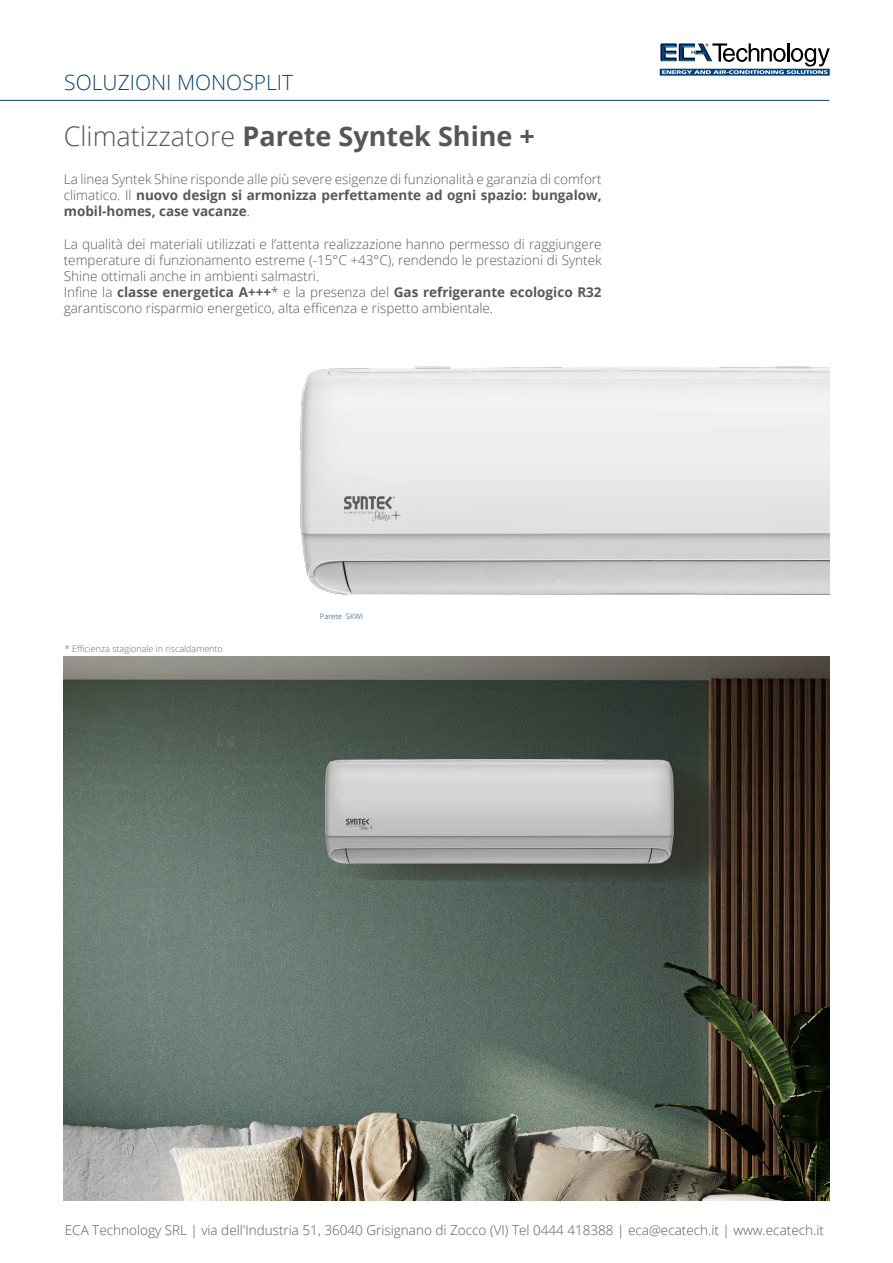
<style>
.page{position:relative;width:893px;height:1263px;background:#fff}
.page>*{position:absolute;margin:0;border:0;box-sizing:border-box;transform-origin:0 0}
.t1{font:700 27px "Open Sans";color:#575756}
.t2{font:300 21px "Open Sans";color:#084372}
.t3{font:300 13.5px/16.2px "Open Sans";color:#585856;text-align:justify}
.t4{font:300 9px "Open Sans";color:#696867}
.t5{font:300 7.5px "Open Sans";color:#084372}
.s1{font-weight:300}
.s2{font-weight:700}
</style>
<div class="page">
<img style="left:64px;top:657px;width:765px;height:544px">
<img style="left:300px;top:366px;width:529px;height:229px">
<hr style="left:0;top:100px;width:829px;height:1px;background:#084372">
<svg style="left:660px;top:43px;width:170px;height:33px"></svg>
<h2 class="t2" style="left:64px;top:68px;width:230px">SOLUZIONI MONOSPLIT</h2>
<h1 class="t1" style="left:64px;top:117px;width:473px"><span class="s1">Climatizzatore</span> Parete Syntek Shine +</h1>
<p class="t3" style="left:64px;top:170px;width:539px">La linea Syntek Shine risponde alle più severe esigenze di funzionalità e garanzia di comfort climatico. Il <span class="s2">nuovo design si armonizza perfettamente ad ogni spazio: bungalow, mobil-homes, case vacanze</span>.</p>
<p class="t3" style="left:64px;top:235px;width:539px;text-align:left">La qualità dei materiali utilizzati e l’attenta realizzazione hanno permesso di raggiungere temperature di funzionamento estreme (-15°C +43°C), rendendo le prestazioni di Syntek Shine ottimali anche in ambienti salmastri.<br>Infine la <span class="s2">classe energetica A+++</span>* e la presenza del <span class="s2">Gas refrigerante ecologico R32 </span>garantiscono risparmio energetico, alta efficenza e rispetto ambientale.</p>
<p class="t4" style="left:65px;top:642px;width:160px">* Efficienza stagionale in riscaldamento</p>
<p class="t5" style="left:320px;top:611px;width:44px">Parete SKWI</p>
<p class="t3" style="left:65px;top:1221px;width:761px">ECA Technology SRL | via dell'Industria 51, 36040 Grisignano di Zocco (VI) Tel 0444 418388 | eca@ecatech.it | www.ecatech.it</p>
</div>
